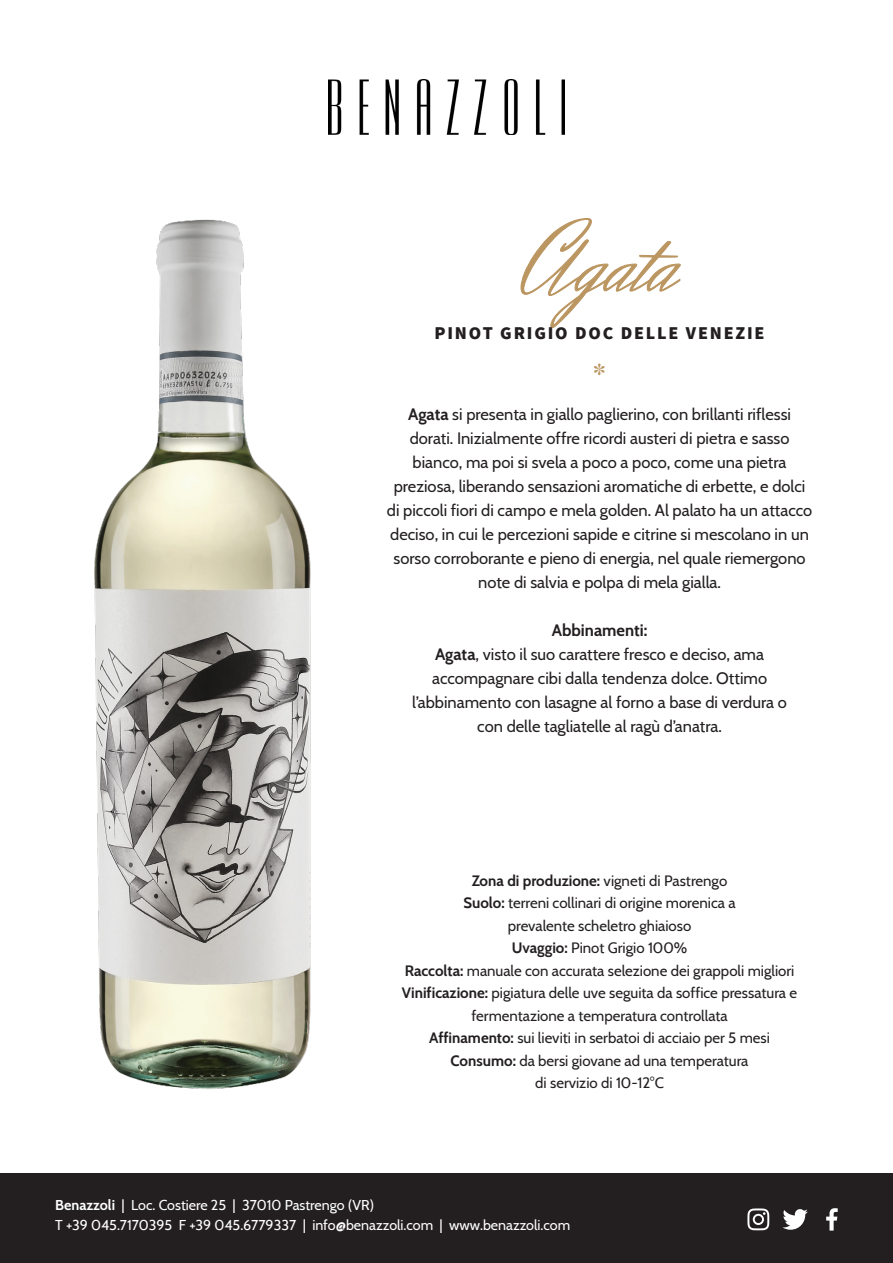
<style>
.page{position:relative;width:893px;height:1263px;background:#fff}
.page>*{position:absolute;margin:0;border:0;box-sizing:border-box;transform-origin:0 0}
.t1{font:99px "Herr Von Muellerhoff";color:#bb9661}
.t2{font:900 18px "Source Sans Pro";letter-spacing:.1em;color:#231f20}
.t3{font:16.5px/24px "Cabin";color:#231f20;text-align:center}
.t4{font:700 16.5px "Cabin";color:#231f20}
.t5{font:15px/22.5px "Cabin";color:#231f20;text-align:center}
.t6{font:14.25px "Cabin";color:#fff}
.s1{font-weight:700}
</style>
<div class="page">
<img style="left:94px;top:219px;width:217px;height:870px">
<svg style="left:520px;top:218px;width:161px;height:110px"></svg>
<div style="left:0;top:1174px;width:893px;height:89px;background:#231f20"></div>
<img style="left:329px;top:79px;width:235px;height:55px">
<svg style="left:826px;top:1208px;width:12px;height:22px"></svg>
<svg style="left:782px;top:1209px;width:26px;height:21px"></svg>
<svg style="left:747px;top:1208px;width:22px;height:22px"></svg>
<p class="t1" style="left:523px;top:199px;width:155px">Agata</p>
<p class="t2" style="left:435px;top:322px;width:331px">PINOT GRIGIO DOC DELLE VENEZIE</p>
<p class="t3" style="left:387px;top:401px;width:427px"><span class="s1">Agata</span> si presenta in giallo paglierino, con brillanti riflessi dorati. Inizialmente offre ricordi austeri di pietra e sasso bianco, ma poi si svela a poco a poco, come una pietra preziosa, liberando sensazioni aromatiche di erbette, e dolci di piccoli fiori di campo e mela golden. Al palato ha un attacco deciso, in cui le percezioni sapide e citrine si mescolano in un sorso corroborante e pieno di energia, nel quale riemergono note di salvia e polpa di mela gialla.</p>
<p class="t4" style="left:552px;top:617px;width:97px">Abbinamenti:</p>
<p class="t3" style="left:412px;top:641px;width:376px"><span class="s1">Agata</span>, visto il suo carattere fresco e deciso, ama accompagnare cibi dalla tendenza dolce. Ottimo l’abbinamento con lasagne al forno a base di verdura o con delle tagliatelle al ragù d’anatra.</p>
<p class="t5" style="left:472px;top:868px;width:257px"><span class="s1">Zona di produzione:</span> vigneti di Pastrengo</p>
<p class="t5" style="left:463px;top:890px;width:274px"><span class="s1">Suolo:</span> terreni collinari di origine morenica a prevalente scheletro ghiaioso</p>
<p class="t5" style="left:512px;top:935px;width:177px"><span class="s1">Uvaggio:</span> Pinot Grigio 100%</p>
<p class="t5" style="left:405px;top:958px;width:391px"><span class="s1">Raccolta:</span> manuale con accurata selezione dei grappoli migliori</p>
<p class="t5" style="left:402px;top:980px;width:397px"><span class="s1">Vinificazione:</span> pigiatura delle uve seguita da soffice pressatura e fermentazione a temperatura controllata</p>
<p class="t5" style="left:429px;top:1025px;width:342px"><span class="s1">Affinamento:</span> sui lieviti in serbatoi di acciaio per 5 mesi</p>
<p class="t5" style="left:451px;top:1048px;width:299px"><span class="s1">Consumo:</span> da bersi giovane ad una temperatura di servizio di 10-12°C</p>
<p class="t6" style="left:55px;top:1194px;width:320px"><span class="s1">Benazzoli</span> | Loc. Costiere 25 | 37010 Pastrengo (VR)</p>
<p class="t6" style="left:55px;top:1214px;width:516px">T +39 045.7170395 F +39 045.6779337 | info@benazzoli.com | www.benazzoli.com</p>
</div>
